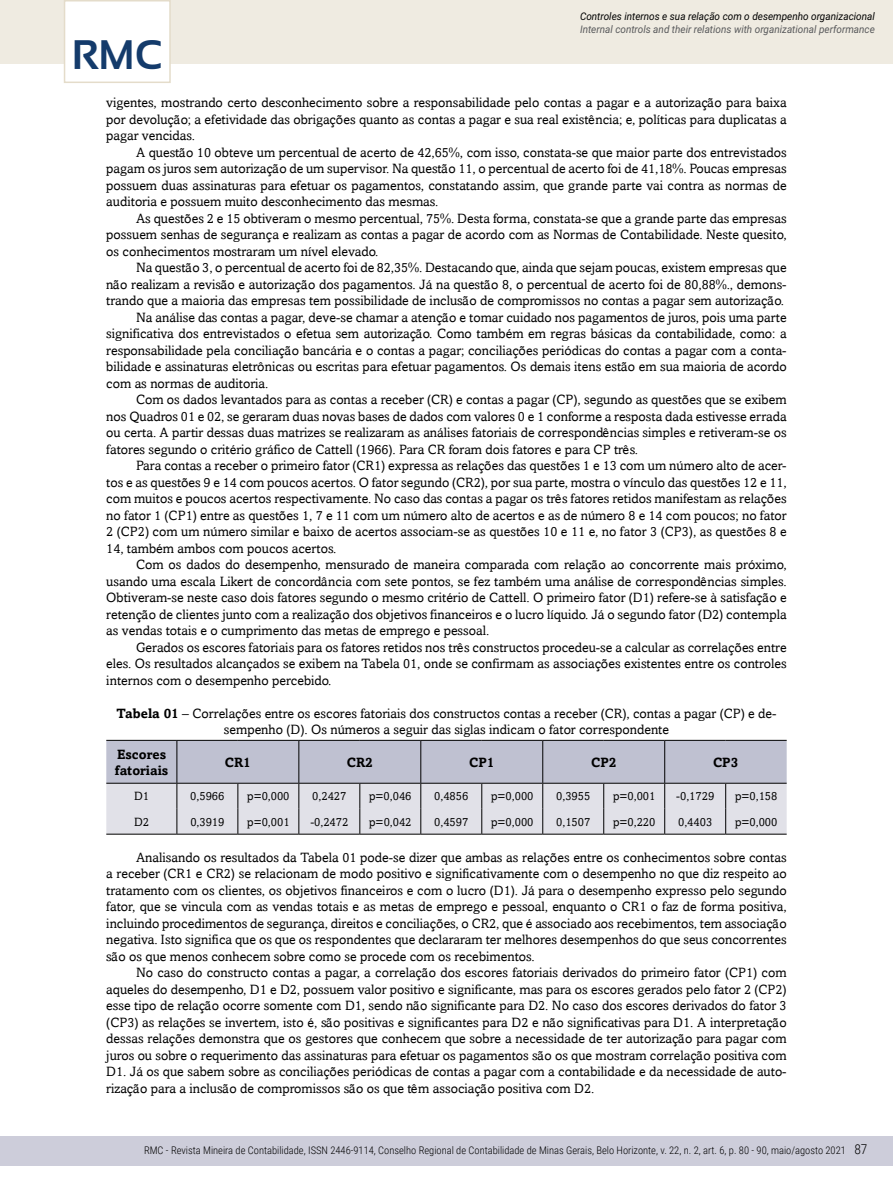
<style>
.page{position:relative;width:893px;height:1191px;background:#fff}
.page>*{position:absolute;margin:0;border:0;box-sizing:border-box;transform-origin:0 0}
.t1{font:700 41.25px "Sansation";color:#143b6b}
.t2{font:13.5px/16.5px "Amasis";color:#000;text-align:justify}
.t3{font:700 13.5px/16.2px "Amasis";color:#000}
.t4{font:300 13.5px "Roboto Condensed";color:#000}
.t5{font:12px "Amasis";color:#000}
.t6{font:300 10.5px "Roboto Condensed";color:#000}
.t7{font:italic 10.5px "Roboto";color:#58595b;scale:.95 1}
.t8{font:italic 10.5px "Roboto";color:#000;scale:.95 1}
.s1{font-weight:700}
</style>
<div class="page">
<div style="left:0;top:1135px;width:893px;height:30px;background:#cdcdda"></div>
<div style="left:0;top:0;width:893px;height:64px;background:#efebe1"></div>
<div style="left:64px;top:0;width:107px;height:83px;background:#fff;border:2px solid #e4dcca"></div>
<svg style="left:106px;top:740px;width:681px;height:94px;background:#cacbd6"></svg>
<hr style="left:726px;top:833px;width:61px;height:1px;background:#000">
<p class="t8" style="left:580px;top:9px;width:312px">Controles internos e sua relação com o desempenho organizacional</p>
<p class="t7" style="left:580px;top:22px;width:312px">Internal controls and their relations with organizational performance</p>
<h1 class="t1" style="left:72px;top:32px;width:92px">RMC</h1>
<p class="t2" style="left:106px;top:94px;width:682px">vigentes, mostrando certo desconhecimento sobre a responsabilidade pelo contas a pagar e a autorização para baixa por devolução; a efetividade das obrigações quanto as contas a pagar e sua real existência; e, políticas para duplicatas a pagar vencidas.</p>
<p class="t2" style="left:106px;top:144px;width:682px;text-indent:30px">A questão 10 obteve um percentual de acerto de 42,65%, com isso, constata-se que maior parte dos entrevistados pagam os juros sem autorização de um supervisor. Na questão 11, o percentual de acerto foi de 41,18%. Poucas empresas possuem duas assinaturas para efetuar os pagamentos, constatando assim, que grande parte vai contra as normas de auditoria e possuem muito desconhecimento das mesmas.</p>
<p class="t2" style="left:106px;top:210px;width:682px;text-indent:30px">As questões 2 e 15 obtiveram o mesmo percentual, 75%. Desta forma, constata-se que a grande parte das empresas possuem senhas de segurança e realizam as contas a pagar de acordo com as Normas de Contabilidade. Neste quesito, os conhecimentos mostraram um nível elevado.</p>
<p class="t2" style="left:136px;top:259px;width:652px">Na questão 3, o percentual de acerto foi de 82,35%. Destacando que, ainda que sejam poucas, existem empresas que</p>
<p class="t2" style="left:106px;top:276px;width:682px">não realizam a revisão e autorização dos pagamentos. Já na questão 8, o percentual de acerto foi de 80,88%., demons-</p>
<p class="t2" style="left:106px;top:292px;width:679px">trando que a maioria das empresas tem possibilidade de inclusão de compromissos no contas a pagar sem autorização.</p>
<p class="t2" style="left:136px;top:309px;width:652px">Na análise das contas a pagar, deve-se chamar a atenção e tomar cuidado nos pagamentos de juros, pois uma parte</p>
<p class="t2" style="left:106px;top:325px;width:682px">significativa dos entrevistados o efetua sem autorização. Como também em regras básicas da contabilidade, como: a</p>
<p class="t2" style="left:106px;top:342px;width:682px">responsabilidade pela conciliação bancária e o contas a pagar; conciliações periódicas do contas a pagar com a conta-</p>
<p class="t2" style="left:106px;top:358px;width:682px">bilidade e assinaturas eletrônicas ou escritas para efetuar pagamentos. Os demais itens estão em sua maioria de acordo</p>
<p class="t2" style="left:106px;top:375px;width:164px">com as normas de auditoria.</p>
<p class="t2" style="left:136px;top:391px;width:652px">Com os dados levantados para as contas a receber (CR) e contas a pagar (CP), segundo as questões que se exibem</p>
<p class="t2" style="left:106px;top:408px;width:682px">nos Quadros 01 e 02, se geraram duas novas bases de dados com valores 0 e 1 conforme a resposta dada estivesse errada</p>
<p class="t2" style="left:106px;top:424px;width:682px">ou certa. A partir dessas duas matrizes se realizaram as análises fatoriais de correspondências simples e retiveram-se os</p>
<p class="t2" style="left:106px;top:441px;width:533px">fatores segundo o critério gráfico de Cattell (1966). Para CR foram dois fatores e para CP três.</p>
<p class="t2" style="left:136px;top:457px;width:652px">Para contas a receber o primeiro fator (CR1) expressa as relações das questões 1 e 13 com um número alto de acer-</p>
<p class="t2" style="left:106px;top:474px;width:682px">tos e as questões 9 e 14 com poucos acertos. O fator segundo (CR2), por sua parte, mostra o vínculo das questões 12 e 11,</p>
<p class="t2" style="left:106px;top:490px;width:682px">com muitos e poucos acertos respectivamente. No caso das contas a pagar os três fatores retidos manifestam as relações</p>
<p class="t2" style="left:106px;top:507px;width:682px">no fator 1 (CP1) entre as questões 1, 7 e 11 com um número alto de acertos e as de número 8 e 14 com poucos; no fator</p>
<p class="t2" style="left:106px;top:523px;width:682px">2 (CP2) com um número similar e baixo de acertos associam-se as questões 10 e 11 e, no fator 3 (CP3), as questões 8 e</p>
<p class="t2" style="left:106px;top:540px;width:232px">14, também ambos com poucos acertos.</p>
<p class="t2" style="left:136px;top:556px;width:652px">Com os dados do desempenho, mensurado de maneira comparada com relação ao concorrente mais próximo,</p>
<p class="t2" style="left:106px;top:573px;width:682px">usando uma escala Likert de concordância com sete pontos, se fez também uma análise de correspondências simples.</p>
<p class="t2" style="left:106px;top:589px;width:682px">Obtiveram-se neste caso dois fatores segundo o mesmo critério de Cattell. O primeiro fator (D1) refere-se à satisfação e</p>
<p class="t2" style="left:106px;top:606px;width:682px">retenção de clientes junto com a realização dos objetivos financeiros e o lucro líquido. Já o segundo fator (D2) contempla</p>
<p class="t2" style="left:106px;top:622px;width:385px">as vendas totais e o cumprimento das metas de emprego e pessoal.</p>
<p class="t2" style="left:136px;top:639px;width:652px">Gerados os escores fatoriais para os fatores retidos nos três constructos procedeu-se a calcular as correlações entre</p>
<p class="t2" style="left:106px;top:655px;width:682px">eles. Os resultados alcançados se exibem na Tabela 01, onde se confirmam as associações existentes entre os controles</p>
<p class="t2" style="left:106px;top:672px;width:227px">internos com o desempenho percebido.</p>
<p class="t2" style="left:117px;top:705px;width:661px;text-align:center"><span class="s1">Tabela 01</span> – Correlações entre os escores fatoriais dos constructos contas a receber (CR), contas a pagar (CP) e de&shy;sempenho (D). Os números a seguir das siglas indicam o fator correspondente</p>
<p class="t3" style="left:115px;top:745px;width:55px">Escores fatoriais</p>
<p class="t3" style="left:225px;top:753px;width:28px">CR1</p>
<p class="t3" style="left:347px;top:753px;width:28px">CR2</p>
<p class="t3" style="left:469px;top:753px;width:27px">CP1</p>
<p class="t3" style="left:591px;top:753px;width:27px">CP2</p>
<p class="t3" style="left:713px;top:753px;width:27px">CP3</p>
<p class="t5" style="left:134px;top:789px;width:16px">D1</p>
<p class="t5" style="left:190px;top:789px;width:36px">0,5966</p>
<p class="t5" style="left:247px;top:789px;width:44px">p=0,000</p>
<p class="t5" style="left:312px;top:789px;width:36px">0,2427</p>
<p class="t5" style="left:369px;top:789px;width:44px">p=0,046</p>
<p class="t5" style="left:434px;top:789px;width:36px">0,4856</p>
<p class="t5" style="left:491px;top:789px;width:44px">p=0,000</p>
<p class="t5" style="left:556px;top:789px;width:36px">0,3955</p>
<p class="t5" style="left:613px;top:789px;width:44px">p=0,001</p>
<p class="t5" style="left:676px;top:789px;width:40px">-0,1729</p>
<p class="t5" style="left:735px;top:789px;width:44px">p=0,158</p>
<p class="t5" style="left:134px;top:814px;width:16px">D2</p>
<p class="t5" style="left:190px;top:814px;width:36px">0,3919</p>
<p class="t5" style="left:247px;top:814px;width:44px">p=0,001</p>
<p class="t5" style="left:310px;top:814px;width:40px">-0,2472</p>
<p class="t5" style="left:369px;top:814px;width:44px">p=0,042</p>
<p class="t5" style="left:434px;top:814px;width:36px">0,4597</p>
<p class="t5" style="left:491px;top:814px;width:44px">p=0,000</p>
<p class="t5" style="left:556px;top:814px;width:36px">0,1507</p>
<p class="t5" style="left:613px;top:814px;width:44px">p=0,220</p>
<p class="t5" style="left:678px;top:814px;width:36px">0,4403</p>
<p class="t5" style="left:735px;top:814px;width:44px">p=0,000</p>
<p class="t2" style="left:106px;top:848px;width:682px;text-indent:30px">Analisando os resultados da Tabela 01 pode-se dizer que ambas as relações entre os conhecimentos sobre contas a receber (CR1 e CR2) se relacionam de modo positivo e significativamente com o desempenho no que diz respeito ao tratamento com os clientes, os objetivos financeiros e com o lucro (D1). Já para o desempenho expresso pelo segundo fator, que se vincula com as vendas totais e as metas de emprego e pessoal, enquanto o CR1 o faz de forma positiva, incluindo procedimentos de segurança, direitos e conciliações, o CR2, que é associado aos recebimentos, tem associação negativa. Isto significa que os que os respondentes que declararam ter melhores desempenhos do que seus concorrentes são os que menos conhecem sobre como se procede com os recebimentos.</p>
<p class="t2" style="left:106px;top:964px;width:682px;text-indent:30px">No caso do constructo contas a pagar, a correlação dos escores fatoriais derivados do primeiro fator (CP1) com aqueles do desempenho, D1 e D2, possuem valor positivo e significante, mas para os escores gerados pelo fator 2 (CP2) esse tipo de relação ocorre somente com D1, sendo não significante para D2. No caso dos escores derivados do fator 3 (CP3) as relações se invertem, isto é, são positivas e significantes para D2 e não significativas para D1. A interpretação dessas relações demonstra que os gestores que conhecem que sobre a necessidade de ter autorização para pagar com juros ou sobre o requerimento das assinaturas para efetuar os pagamentos são os que mostram correlação positiva com D1. Já os que sabem sobre as conciliações periódicas de contas a pagar com a contabilidade e da necessidade de auto&shy;rização para a inclusão de compromissos são os que têm associação positiva com D2.</p>
<p class="t6" style="left:144px;top:1143px;width:703px">RMC - Revista Mineira de Contabilidade, ISSN 2446-9114, Conselho Regional de Contabilidade de Minas Gerais, Belo Horizonte, v. 22, n. 2, art. 6, p. 80 - 90, maio/agosto 2021</p>
<p class="t4" style="left:854px;top:1140px;width:15px">87</p>
</div>
